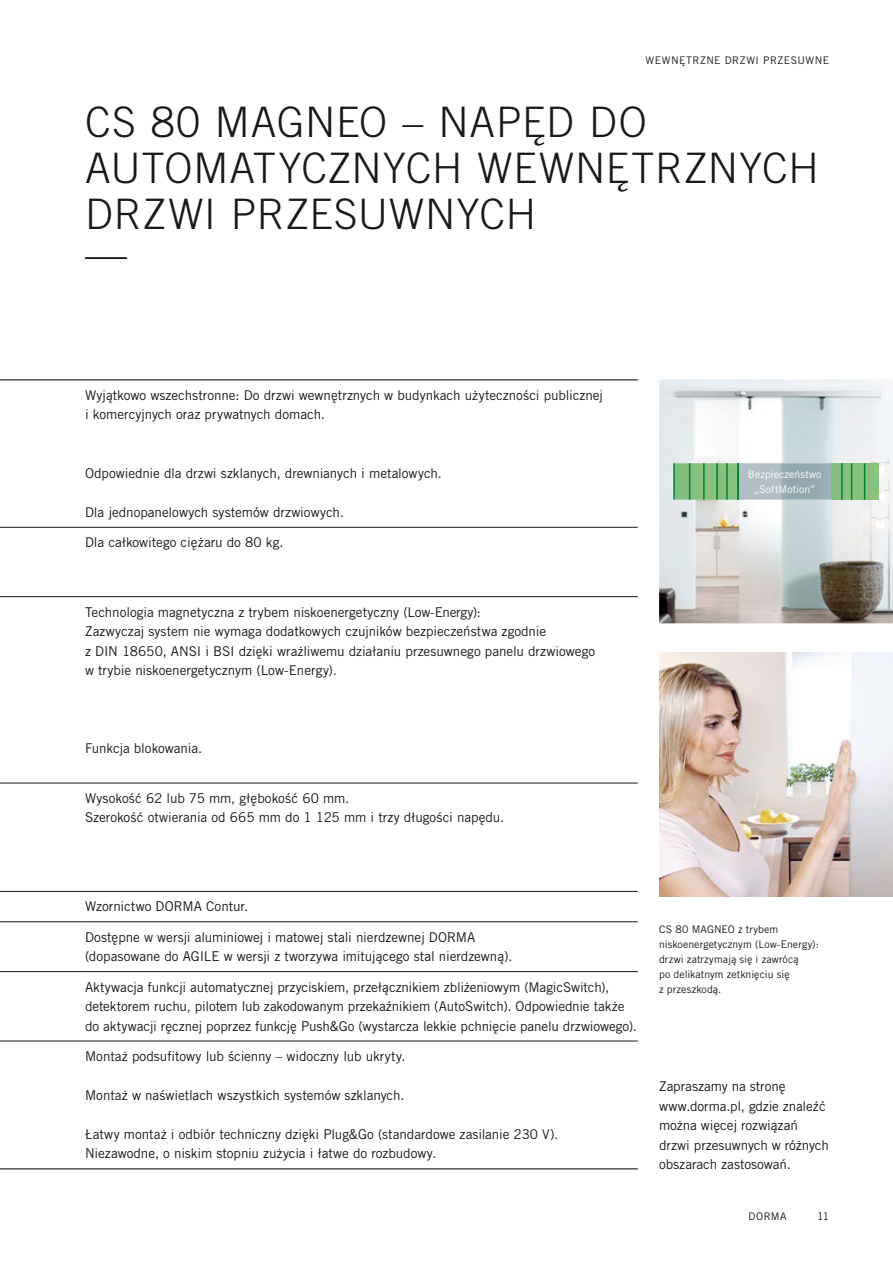
<style>
.page{position:relative;width:893px;height:1263px;background:#fff}
.page>*{position:absolute;margin:0;border:0;box-sizing:border-box;transform-origin:0 0}
.t1{font:300 42px/46.2px "Trade Gothic LT Pro";letter-spacing:.02em;color:#191918}
.t2{font:13.5px/19.5px "Trade Gothic LT Pro";letter-spacing:-.005em;color:#191918}
.t3{font:10.5px/15px "Trade Gothic LT Pro";letter-spacing:.01em;color:#191918}
.t4{font:10.5px/15px "Trade Gothic LT Pro";letter-spacing:.01em;color:#fff;text-align:center}
.t5{font:10.5px "Trade Gothic LT Pro";letter-spacing:.05em;color:#191918}
</style>
<div class="page">
<img style="left:659px;top:652px;width:234px;height:244px">
<img style="left:659px;top:379px;width:234px;height:244px">
<img style="left:675px;top:463px;width:204px;height:37px">
<hr style="left:737px;top:463px;width:2px;height:37px;background:#008236">
<svg style="left:737px;top:463px;width:1px;height:36px"></svg>
<hr style="left:689px;top:463px;width:1px;height:37px;background:#008236">
<hr style="left:716px;top:463px;width:2px;height:37px;background:#008236">
<hr style="left:703px;top:463px;width:2px;height:37px;background:#008236">
<hr style="left:726px;top:463px;width:2px;height:37px;background:#008236">
<hr style="left:851px;top:463px;width:1px;height:37px;background:#008236">
<hr style="left:864px;top:463px;width:1px;height:37px;background:#008236">
<hr style="left:841px;top:463px;width:2px;height:37px;background:#008236">
<hr style="left:673px;top:463px;width:2px;height:37px;background:#008236">
<hr style="left:0;top:527px;width:85px;height:1px;background:#191918">
<hr style="left:85px;top:527px;width:553px;height:1px;background:#191918">
<hr style="left:0;top:596px;width:85px;height:1px;background:#191918">
<hr style="left:85px;top:596px;width:553px;height:1px;background:#191918">
<hr style="left:0;top:783px;width:85px;height:1px;background:#191918">
<hr style="left:85px;top:783px;width:553px;height:1px;background:#191918">
<hr style="left:0;top:891px;width:85px;height:1px;background:#191918">
<hr style="left:85px;top:891px;width:553px;height:1px;background:#191918">
<hr style="left:0;top:921px;width:85px;height:1px;background:#191918">
<hr style="left:85px;top:921px;width:553px;height:1px;background:#191918">
<hr style="left:0;top:971px;width:85px;height:1px;background:#191918">
<hr style="left:85px;top:971px;width:553px;height:1px;background:#191918">
<hr style="left:0;top:1041px;width:85px;height:1px;background:#191918">
<hr style="left:85px;top:1041px;width:553px;height:1px;background:#191918">
<hr style="left:0;top:379px;width:85px;height:1px;background:#191918">
<hr style="left:85px;top:379px;width:553px;height:1px;background:#191918">
<hr style="left:0;top:1168px;width:85px;height:1px;background:#191918">
<hr style="left:85px;top:1168px;width:553px;height:1px;background:#191918">
<p class="t5" style="left:645px;top:54px;width:185px">WEWNĘTRZNE DRZWI PRZESUWNE</p>
<h1 class="t1" style="left:85px;top:98px;width:735px">CS 80 MAGNEO – NAPĘD DO<br>AUTOMATYCZNYCH WEWNĘTRZNYCH<br>DRZWI PRZESUWNYCH</h1>
<h1 class="t1" style="left:85px;top:230px;width:43px">—</h1>
<p class="t2" style="left:85px;top:385px;width:519px">Wyjątkowo wszechstronne: Do drzwi wewnętrznych w budynkach użyteczności publicznej i komercyjnych oraz prywatnych domach.</p>
<p class="t2" style="left:85px;top:463px;width:358px">Odpowiednie dla drzwi szklanych, drewnianych i metalowych.</p>
<p class="t2" style="left:85px;top:502px;width:260px">Dla jednopanelowych systemów drzwiowych.</p>
<p class="t2" style="left:85px;top:532px;width:200px">Dla całkowitego ciężaru do 80 kg.</p>
<p class="t2" style="left:85px;top:602px;width:512px">Technologia magnetyczna z trybem niskoenergetyczny (Low-Energy):<br>Zazwyczaj system nie wymaga dodatkowych czujników bezpieczeństwa zgodnie<br>z DIN 18650, ANSI i BSI dzięki wrażliwemu działaniu przesuwnego panelu drzwiowego w trybie niskoenergetycznym (Low-Energy).</p>
<p class="t2" style="left:85px;top:738px;width:119px">Funkcja blokowania.</p>
<p class="t2" style="left:85px;top:788px;width:421px">Wysokość 62 lub 75 mm, głębokość 60 mm.<br>Szerokość otwierania od 665 mm do 1 125 mm i trzy długości napędu.</p>
<p class="t4" style="left:748px;top:466px;width:75px">Bezpieczeństwo „SoftMotion”</p>
<p class="t2" style="left:85px;top:897px;width:165px">Wzornictwo DORMA Contur.</p>
<p class="t2" style="left:85px;top:927px;width:429px">Dostępne w wersji aluminiowej i matowej stali nierdzewnej DORMA (dopasowane do AGILE w wersji z tworzywa imitującego stal nierdzewną).</p>
<p class="t2" style="left:85px;top:977px;width:553px">Aktywacja funkcji automatycznej przyciskiem, przełącznikiem zbliżeniowym (MagicSwitch), detektorem ruchu, pilotem lub zakodowanym przekaźnikiem (AutoSwitch). Odpowiednie także do aktywacji ręcznej poprzez funkcję Push&amp;Go (wystarcza lekkie pchnięcie panelu drzwiowego).</p>
<p class="t2" style="left:85px;top:1046px;width:322px">Montaż podsufitowy lub ścienny – widoczny lub ukryty.</p>
<p class="t2" style="left:85px;top:1085px;width:321px">Montaż w naświetlach wszystkich systemów szklanych.</p>
<p class="t2" style="left:85px;top:1124px;width:475px">Łatwy montaż i odbiór techniczny dzięki Plug&amp;Go (standardowe zasilanie 230 V).<br>Niezawodne, o niskim stopniu zużycia i łatwe do rozbudowy.</p>
<p class="t3" style="left:659px;top:922px;width:161px">CS 80 MAGNEO z trybem niskoenergetycznym (Low-Energy): drzwi zatrzymają się i zawrócą<br>po delikatnym zetknięciu się<br>z przeszkodą.</p>
<p class="t2" style="left:659px;top:1077px;width:171px">Zapraszamy na stronę www.dorma.pl, gdzie znaleźć można więcej rozwiązań drzwi przesuwnych w różnych obszarach zastosowań.</p>
<p class="t3" style="left:748px;top:1208px;width:40px">DORMA</p>
<p class="t3" style="left:817px;top:1208px;width:14px">11</p>
</div>
